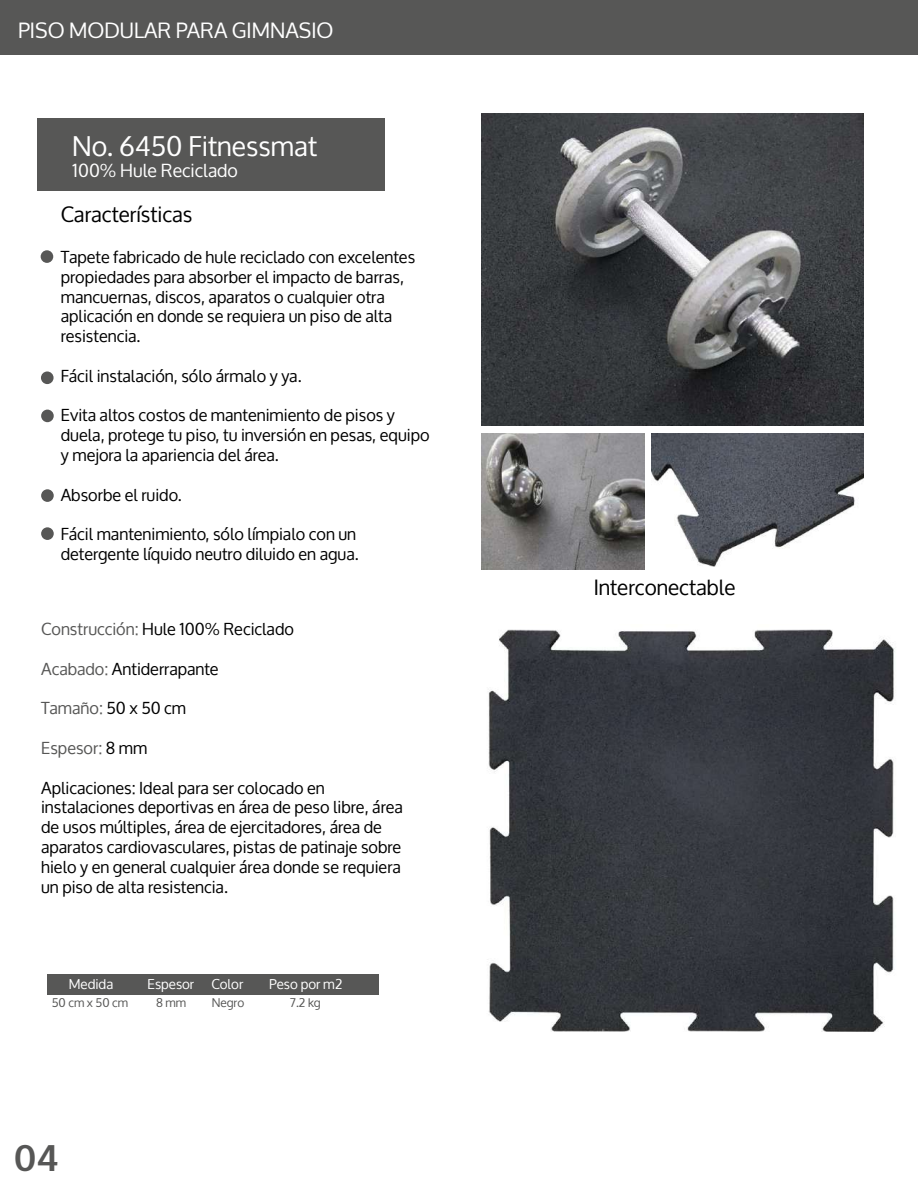
<style>
.page{position:relative;width:918px;height:1188px;background:#fff}
.page>*{position:absolute;margin:0;border:0;box-sizing:border-box;transform-origin:0 0}
.t1{font:700 36px "Oxygen";color:#575756}
.t2{font:27px "Oxygen";color:#fff}
.t3{font:21px "Oxygen";color:#000}
.t4{font:21px "Oxygen";color:#fff}
.t5{font:18px "Oxygen";color:#fff}
.t6{font:16.5px/19.8px "Oxygen";color:#000}
.t7{font:16.5px "Oxygen";color:#575756}
.t8{font:13.5px "Oxygen";color:#fff}
.t9{font:12px "Oxygen";color:#575756}
.s1{color:#575756}
.s2{color:#000}
</style>
<div class="page">
<div style="left:0;top:0;width:918px;height:54px;background:#575756"></div>
<img style="left:481px;top:114px;width:383px;height:311px">
<div style="left:38px;top:118px;width:347px;height:72px;background:#575756"></div>
<div style="left:41px;top:250px;width:12px;height:13px;background:#575756;border-radius:50%"></div>
<div style="left:41px;top:371px;width:13px;height:13px;background:#575756;border-radius:50%"></div>
<img style="left:651px;top:434px;width:213px;height:133px">
<div style="left:47px;top:974px;width:332px;height:21px;background:#575756"></div>
<img style="left:481px;top:434px;width:164px;height:135px">
<img style="left:488px;top:629px;width:407px;height:403px">
<div style="left:41px;top:410px;width:13px;height:12px;background:#575756;border-radius:50%"></div>
<div style="left:41px;top:489px;width:13px;height:13px;background:#575756;border-radius:50%"></div>
<div style="left:41px;top:527px;width:13px;height:13px;background:#575756;border-radius:50%"></div>
<p class="t4" style="left:18px;top:17px;width:317px">PISO MODULAR PARA GIMNASIO</p>
<h2 class="t2" style="left:72px;top:129px;width:246px">No. 6450 Fitnessmat</h2>
<p class="t5" style="left:72px;top:159px;width:167px">100% Hule Reciclado</p>
<p class="t3" style="left:61px;top:201px;width:133px">Características</p>
<p class="t6" style="left:61px;top:248px;width:356px">Tapete fabricado de hule reciclado con excelentes propiedades para absorber el impacto de barras, mancuernas, discos, aparatos o cualquier otra aplicación en donde se requiera un piso de alta resistencia.</p>
<p class="t6" style="left:61px;top:366px;width:242px">Fácil instalación, sólo ármalo y ya.</p>
<p class="t6" style="left:61px;top:406px;width:370px">Evita altos costos de mantenimiento de pisos y duela, protege tu piso, tu inversión en pesas, equipo y mejora la apariencia del área.</p>
<p class="t6" style="left:61px;top:485px;width:123px">Absorbe el ruido.</p>
<p class="t6" style="left:61px;top:525px;width:300px">Fácil mantenimiento, sólo límpialo con un detergente líquido neutro diluido en agua.</p>
<p class="t6" style="left:41px;top:620px;width:254px"><span class="s1">Construcción:</span> Hule 100% Reciclado</p>
<p class="t6" style="left:41px;top:659px;width:179px"><span class="s1">Acabado:</span> Antiderrapante</p>
<p class="t7" style="left:41px;top:698px;width:147px">Tamaño: <span class="s2">50 x 50 cm</span></p>
<p class="t7" style="left:41px;top:738px;width:108px">Espesor: <span class="s2">8 mm</span></p>
<p class="t6" style="left:41px;top:778px;width:363px">Aplicaciones: Ideal para ser colocado en instalaciones deportivas en área de peso libre, área de usos múltiples, área de ejercitadores, área de aparatos cardiovasculares, pistas de patinaje sobre hielo y en general cualquier área donde se requiera un piso de alta resistencia.</p>
<p class="t8" style="left:69px;top:976px;width:46px">Medida</p>
<p class="t8" style="left:147px;top:976px;width:48px">Espesor</p>
<p class="t8" style="left:211px;top:976px;width:33px">Color</p>
<p class="t8" style="left:269px;top:976px;width:75px">Peso por m2</p>
<p class="t9" style="left:52px;top:995px;width:78px">50 cm x 50 cm</p>
<p class="t9" style="left:156px;top:995px;width:32px">8 mm</p>
<p class="t9" style="left:212px;top:995px;width:34px">Negro</p>
<p class="t9" style="left:290px;top:995px;width:32px">7.2 kg</p>
<h1 class="t1" style="left:14px;top:1135px;width:46px">04</h1>
<p class="t3" style="left:594px;top:575px;width:143px">Interconectable</p>
</div>
